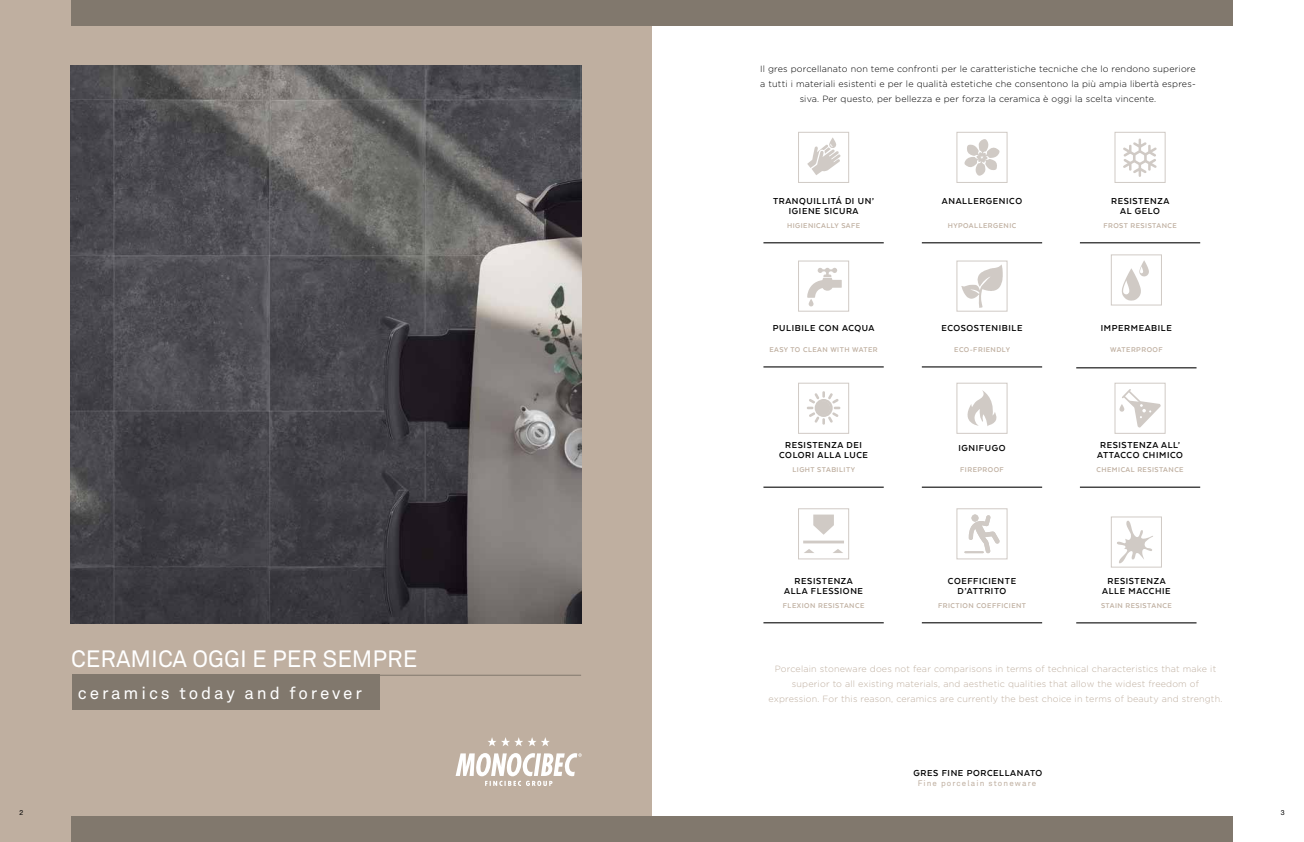
<style>
.page{position:relative;width:1304px;height:842px;background:#fff}
.page>*{position:absolute;margin:0;border:0;box-sizing:border-box;transform-origin:0 0}
.t1{font:23.4px "Akkurat";color:#fff}
.t2{font:17px "Akkurat";letter-spacing:.17em;color:#fff}
.t3{font:700 10px/10px "Texta W00";letter-spacing:.06em;color:#000;text-align:center}
.t4{font:300 9px/15px "Gotham";letter-spacing:.02em;color:#bfafa0;text-align:center}
.t5{font:300 9px/15px "Gotham";letter-spacing:.02em;color:#000;text-align:center}
.t6{font:700 8px "Texta W00";letter-spacing:.06em;color:#bfafa0}
.t7{font:8px "Akkurat";letter-spacing:.14em;color:#bfafa0}
.t8{font:7px "Helvetica Neue LT Std";color:#000}
</style>
<div class="page">
<div style="left:0;top:0;width:652px;height:842px;background:#bfafa0"></div>
<hr style="left:763px;top:242px;width:121px;height:1px;background:#000">
<hr style="left:763px;top:366px;width:121px;height:1px;background:#000">
<hr style="left:763px;top:487px;width:121px;height:1px;background:#000">
<hr style="left:922px;top:242px;width:120px;height:1px;background:#000">
<hr style="left:922px;top:366px;width:120px;height:1px;background:#000">
<hr style="left:922px;top:487px;width:120px;height:1px;background:#000">
<hr style="left:1080px;top:242px;width:120px;height:1px;background:#000">
<hr style="left:1076px;top:622px;width:120px;height:1px;background:#000">
<hr style="left:1080px;top:487px;width:120px;height:1px;background:#000">
<div style="left:798px;top:132px;width:51px;height:51px;border:1px solid #d0cac5"></div>
<svg style="left:807px;top:137px;width:34px;height:38px"></svg>
<div style="left:798px;top:261px;width:51px;height:50px;border:1px solid #d0cac5"></div>
<svg style="left:807px;top:268px;width:35px;height:38px"></svg>
<div style="left:798px;top:383px;width:51px;height:51px;border:1px solid #d0cac5"></div>
<svg style="left:807px;top:391px;width:34px;height:34px"></svg>
<div style="left:817px;top:401px;width:13px;height:14px;background:#d0cac5;border-radius:50%"></div>
<div style="left:957px;top:132px;width:50px;height:51px;border:1px solid #d0cac5"></div>
<svg style="left:964px;top:139px;width:36px;height:37px"></svg>
<div style="left:957px;top:261px;width:50px;height:50px;border:1px solid #d0cac5"></div>
<svg style="left:961px;top:264px;width:42px;height:44px"></svg>
<div style="left:1111px;top:517px;width:51px;height:50px;border:1px solid #d0cac5"></div>
<svg style="left:1117px;top:521px;width:36px;height:43px"></svg>
<div style="left:1115px;top:132px;width:50px;height:51px;border:1px solid #d0cac5"></div>
<svg style="left:1123px;top:139px;width:34px;height:38px"></svg>
<div style="left:957px;top:383px;width:50px;height:51px;border:1px solid #d0cac5"></div>
<svg style="left:967px;top:390px;width:30px;height:36px"></svg>
<div style="left:1115px;top:383px;width:50px;height:51px;border:1px solid #d0cac5"></div>
<svg style="left:1119px;top:389px;width:42px;height:39px"></svg>
<hr style="left:763px;top:622px;width:121px;height:1px;background:#000">
<hr style="left:922px;top:622px;width:120px;height:1px;background:#000">
<div style="left:798px;top:508px;width:51px;height:51px;border:1px solid #d0cac5"></div>
<svg style="left:804px;top:549px;width:10px;height:4px"></svg>
<svg style="left:833px;top:549px;width:10px;height:4px"></svg>
<svg style="left:813px;top:515px;width:21px;height:20px"></svg>
<hr style="left:803px;top:541px;width:41px;height:2px;background:#d0cac5">
<div style="left:957px;top:508px;width:50px;height:51px;border:1px solid #d0cac5"></div>
<svg style="left:964px;top:514px;width:36px;height:39px"></svg>
<div style="left:1111px;top:255px;width:51px;height:50px;border:1px solid #d0cac5"></div>
<svg style="left:1122px;top:260px;width:27px;height:41px"></svg>
<hr style="left:1076px;top:367px;width:120px;height:1px;background:#000">
<svg style="left:488px;top:737px;width:62px;height:9px"></svg>
<svg style="left:456px;top:753px;width:126px;height:33px"></svg>
<img style="left:70px;top:65px;width:512px;height:558px">
<div style="left:71px;top:0;width:1162px;height:26px;background:#81786d"></div>
<div style="left:71px;top:816px;width:1162px;height:26px;background:#81786d"></div>
<hr style="left:72px;top:675px;width:509px;height:1px;background:#81786d">
<div style="left:72px;top:675px;width:308px;height:35px;background:#81786d"></div>
<p class="t5" style="left:760px;top:61px;width:437px">Il gres porcellanato non teme confronti per le caratteristiche tecniche che lo rendono superiore a tutti i materiali esistenti e per le qualità estetiche che consentono la più ampia libertà espres&shy;siva. Per questo, per bellezza e per forza la ceramica è oggi la scelta vincente.</p>
<h1 class="t1" style="left:71px;top:645px;width:348px">CERAMICA OGGI E PER SEMPRE</h1>
<h2 class="t2" style="left:78px;top:683px;width:286px">ceramics today and forever</h2>
<p class="t3" style="left:773px;top:196px;width:103px">TRANQUILLITÁ DI UN’<br>IGIENE SICURA</p>
<p class="t6" style="left:787px;top:221px;width:75px">HIGIENICALLY SAFE</p>
<p class="t3" style="left:942px;top:196px;width:82px">ANALLERGENICO</p>
<p class="t6" style="left:948px;top:221px;width:70px">HYPOALLERGENIC</p>
<p class="t3" style="left:1111px;top:196px;width:60px">RESISTENZA<br>AL GELO</p>
<p class="t6" style="left:1103px;top:221px;width:75px">FROST RESISTANCE</p>
<p class="t3" style="left:773px;top:323px;width:103px">PULIBILE CON ACQUA</p>
<p class="t6" style="left:769px;top:346px;width:110px">EASY TO CLEAN WITH WATER</p>
<p class="t3" style="left:941px;top:323px;width:83px">ECOSOSTENIBILE</p>
<p class="t6" style="left:954px;top:346px;width:57px">ECO-FRIENDLY</p>
<p class="t3" style="left:1101px;top:323px;width:72px">IMPERMEABILE</p>
<p class="t6" style="left:1110px;top:346px;width:54px">WATERPROOF</p>
<p class="t3" style="left:779px;top:440px;width:90px">RESISTENZA DEI<br>COLORI ALLA LUCE</p>
<p class="t6" style="left:792px;top:465px;width:64px">LIGHT STABILITY</p>
<p class="t3" style="left:958px;top:443px;width:49px">IGNIFUGO</p>
<p class="t6" style="left:960px;top:465px;width:45px">FIREPROOF</p>
<p class="t3" style="left:1097px;top:440px;width:87px;text-align:left">RESISTENZA ALL’<br>ATTACCO CHIMICO</p>
<p class="t6" style="left:1096px;top:465px;width:89px">CHEMICAL RESISTANCE</p>
<p class="t3" style="left:784px;top:576px;width:80px">RESISTENZA<br>ALLA FLESSIONE</p>
<p class="t6" style="left:783px;top:601px;width:83px">FLEXION RESISTANCE</p>
<p class="t3" style="left:948px;top:576px;width:70px">COEFFICIENTE<br>D’ATTRITO</p>
<p class="t6" style="left:938px;top:601px;width:90px">FRICTION COEFFICIENT</p>
<p class="t3" style="left:1102px;top:576px;width:70px">RESISTENZA<br>ALLE MACCHIE</p>
<p class="t6" style="left:1101px;top:601px;width:72px">STAIN RESISTANCE</p>
<p class="t4" style="left:769px;top:661px;width:455px">Porcelain stoneware does not fear comparisons in terms of technical characteristics that make it superior to all existing materials, and aesthetic qualities that allow the widest freedom of expression. For this reason, ceramics are currently the best choice in terms of beauty and strength.</p>
<p class="t3" style="left:914px;top:768px;width:130px">GRES FINE PORCELLANATO</p>
<p class="t7" style="left:918px;top:778px;width:120px">Fine porcelain stoneware</p>
<p class="t8" style="left:19px;top:809px;width:5px">2</p>
<p class="t8" style="left:1281px;top:809px;width:5px">3</p>
</div>
